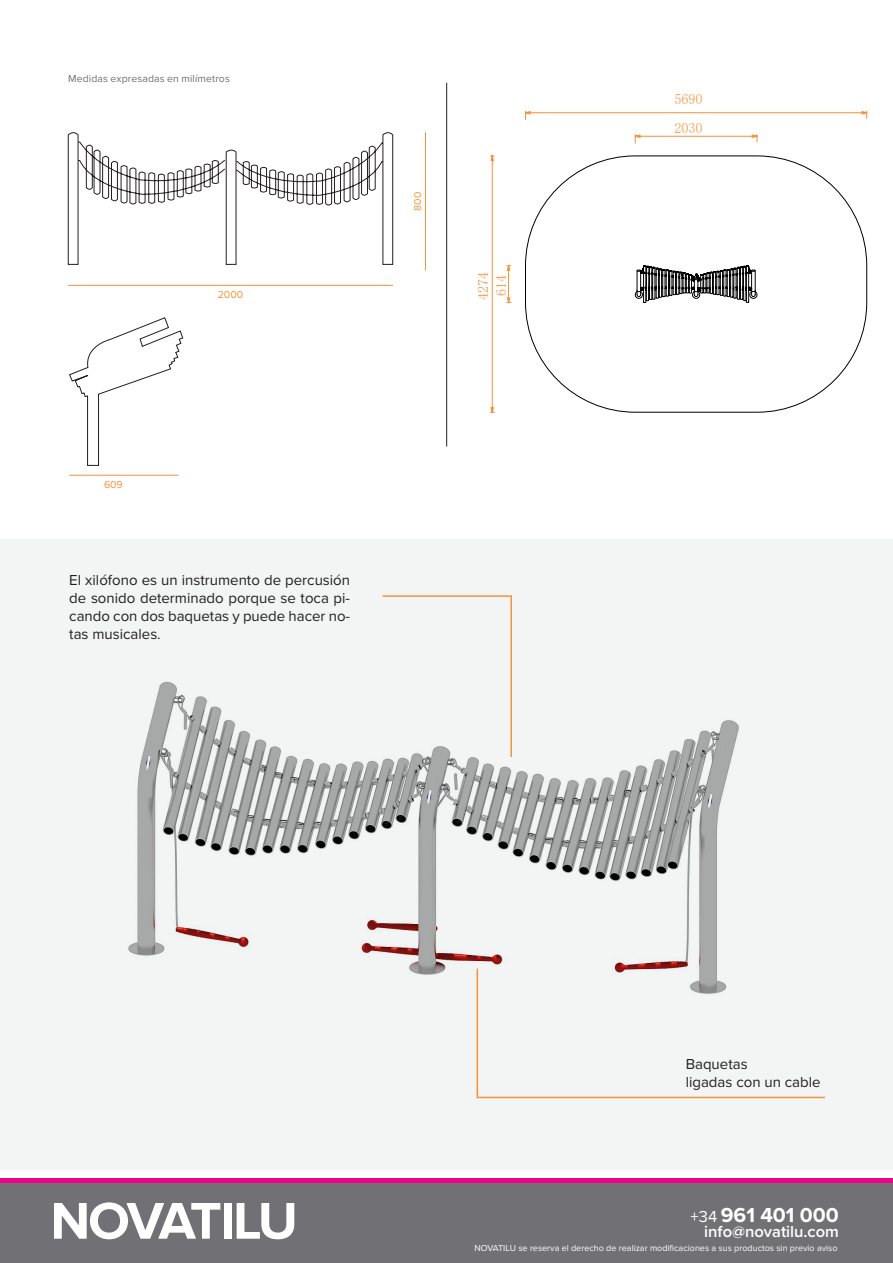
<style>
.page{position:relative;width:893px;height:1263px;background:#fff}
.page>*{position:absolute;margin:0;border:0;box-sizing:border-box;transform-origin:0 0}
.t1{font:700 21px "Proxima Nova";color:#fff}
.t2{font:600 16.5px "Proxima Nova";color:#fff}
.t3{font:15px/18px "Proxima Nova";color:#231f20;text-align:justify}
.t4{font:14.1px "N Sim Sun";color:#f6923c}
.t5{font:10.5px "Proxima Nova";letter-spacing:.01em;color:#717074}
.t6{font:10.5px "Proxima Nova";color:#f6923c}
.t7{font:9px "Proxima Nova";color:#fff}
.s1{font-weight:400;font-size:16.5px}
</style>
<div class="page">
<svg style="left:490px;top:134px;width:267px;height:279px"></svg>
<svg style="left:525px;top:111px;width:343px;height:10px"></svg>
<div style="left:1px;top:539px;width:892px;height:630px;background:#f3f4f4"></div>
<svg style="left:382px;top:595px;width:130px;height:62px"></svg>
<svg style="left:476px;top:1023px;width:349px;height:76px"></svg>
<img style="left:128px;top:657px;width:611px;height:366px">
<svg style="left:68px;top:132px;width:325px;height:133px"></svg>
<svg style="left:69px;top:317px;width:114px;height:149px"></svg>
<hr style="left:68px;top:285px;width:325px;height:1px;background:#f6923c">
<hr style="left:69px;top:475px;width:110px;height:1px;background:#f6923c">
<hr style="left:425px;top:132px;width:1px;height:138px;background:#f6923c">
<div style="left:0;top:1183px;width:893px;height:80px;background:#717074"></div>
<hr style="left:446px;top:83px;width:1px;height:363px;background:#231f20">
<svg style="left:54px;top:1202px;width:166px;height:37px"></svg>
<div style="left:224px;top:1203px;width:8px;height:36px;background:#fff"></div>
<svg style="left:237px;top:1203px;width:57px;height:36px"></svg>
<div style="left:0;top:1178px;width:893px;height:5px;background:#ed028c"></div>
<p class="t5" style="left:68px;top:70px;width:163px">Medidas expresadas en milímetros</p>
<p class="t6" style="left:218px;top:287px;width:27px">2000</p>
<p class="t6" style="left:410px;top:211px;width:20px;rotate:-90deg">800</p>
<p class="t4" style="left:476px;top:300px;width:30px;rotate:-90deg">4274</p>
<p class="t4" style="left:494px;top:296px;width:23px;rotate:-90deg">614</p>
<p class="t6" style="left:104px;top:476px;width:20px">609</p>
<p class="t3" style="left:69px;top:570px;width:282px">El xilófono es un instrumento de percusión de sonido determinado porque se toca pi&shy;cando con dos baquetas y puede hacer no&shy;tas musicales.</p>
<p class="t4" style="left:674px;top:92px;width:30px">5690</p>
<p class="t4" style="left:674px;top:121px;width:30px">2030</p>
<p class="t3" style="left:686px;top:1054px;width:63px">Baquetas</p>
<p class="t3" style="left:686px;top:1072px;width:136px">ligadas con un cable</p>
<h1 class="t1" style="left:691px;top:1199px;width:150px"><span class="s1">+34</span> 961 401 000</h1>
<p class="t2" style="left:704px;top:1221px;width:136px">info@novatilu.com</p>
<p class="t7" style="left:474px;top:1241px;width:365px">NOVATILU se reserva el derecho de realizar modificaciones a sus productos sin previo aviso</p>
</div>
